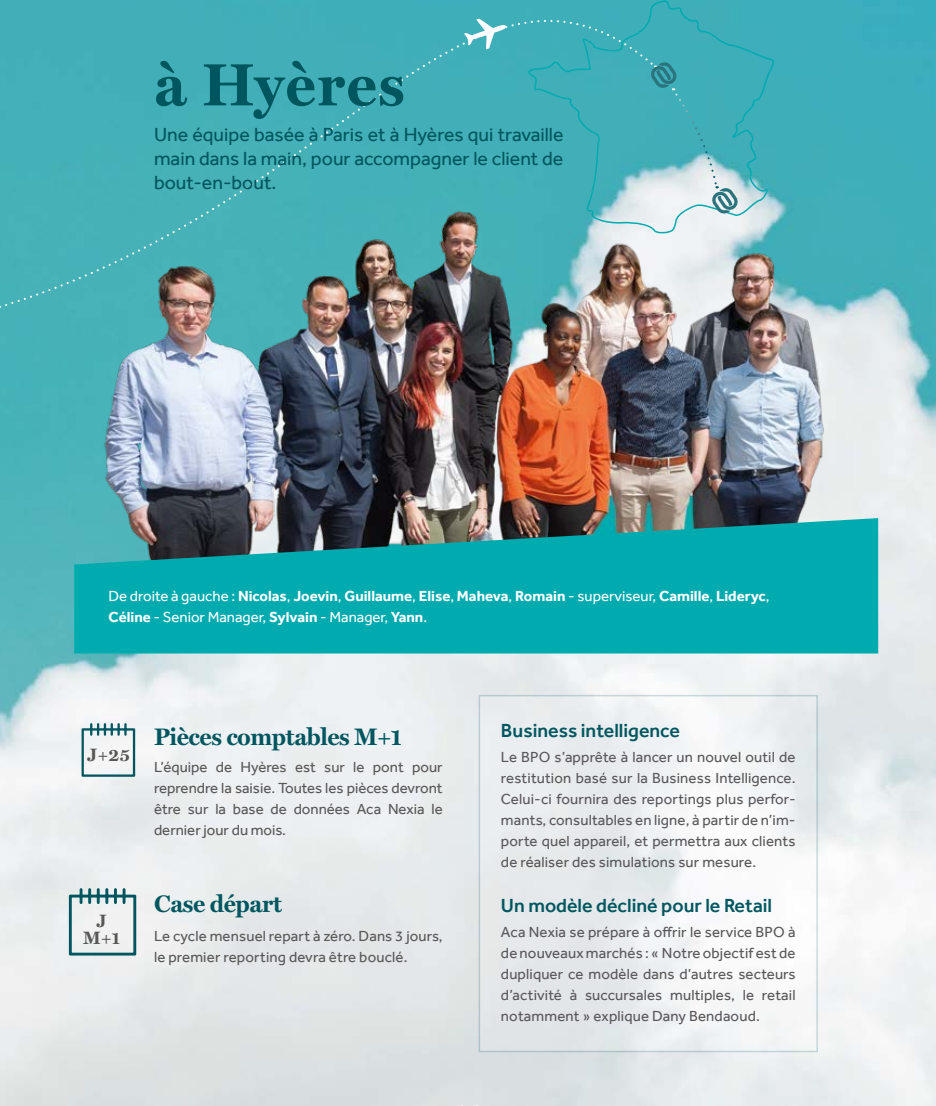
<style>
.page{position:relative;width:936px;height:1106px;background:#fff}
.page>*{position:absolute;margin:0;border:0;box-sizing:border-box;transform-origin:0 0}
.t1{font:700 59.85px "Miller Text";letter-spacing:.02em;color:#00565f}
.t2{font:700 24px "Miller Text";letter-spacing:-.02em;color:#00565f}
.t3{font:19.5px/24px "Effra";color:#00565f;text-align:justify}
.t4{font:500 19.5px "Effra";color:#00565f}
.t5{font:700 18px/16.5px "Miller Text";color:#575756;text-align:center}
.t6{font:15px/21px "Effra";letter-spacing:.01em;color:#595759;text-align:justify}
.t7{font:15px/21px "Effra";color:#575756;text-align:justify}
.t8{font:700 15px/21px "Effra";color:#fff}
.s1{font-weight:400}
</style>
<div class="page">
<img style="left:0;top:0;width:935px;height:1106px">
<img style="left:73px;top:198px;width:806px;height:397px">
<svg style="left:74px;top:518px;width:804px;height:135px;background:#0e9ea2"></svg>
<svg style="left:0;top:0;width:655px;height:341px;background:#4fa7ad"></svg>
<svg style="left:478px;top:695px;width:339px;height:357px;fill:#eaeef0"></svg>
<svg style="left:523px;top:0;width:252px;height:235px;background:#52b5bf"></svg>
<svg style="left:82px;top:723px;width:53px;height:53px"></svg>
<svg style="left:69px;top:888px;width:67px;height:67px"></svg>
<svg style="left:651px;top:62px;width:87px;height:153px;background:#6fbcc5"></svg>
<h1 class="t1" style="left:154px;top:37px;width:252px">à Hyères</h1>
<h3 class="t3" style="left:154px;top:122px;width:411px">Une équipe basée à Paris et à Hyères qui travaille main dans la main, pour accompagner le client de bout-en-bout.</h3>
<p class="t8" style="left:108px;top:585px;width:662px"><span class="s1">De droite à gauche :</span> Nicolas<span class="s1">,</span> Joevin<span class="s1">,</span> Guillaume<span class="s1">,</span> Elise<span class="s1">,</span> Maheva<span class="s1">,</span> Romain <span class="s1">- superviseur,</span> Camille<span class="s1">,</span> Lideryc<span class="s1">,<br></span>Céline <span class="s1">- Senior Manager,</span> Sylvain <span class="s1">- Manager,</span> Yann<span class="s1">.</span></p>
<p class="t5" style="left:87px;top:745px;width:44px">J+25</p>
<p class="t5" style="left:83px;top:911px;width:39px">J<br>M+1</p>
<h2 class="t2" style="left:154px;top:717px;width:249px">Pièces comptables M+1</h2>
<p class="t7" style="left:154px;top:756px;width:290px">L’équipe de Hyères est sur le pont pour reprendre la saisie. Toutes les pièces devront être sur la base de données Aca Nexia le dernier jour du mois.</p>
<h2 class="t2" style="left:154px;top:884px;width:129px">Case départ</h2>
<p class="t7" style="left:154px;top:924px;width:290px">Le cycle mensuel repart à zéro. Dans 3 jours, le premier reporting devra être bouclé.</p>
<h3 class="t4" style="left:501px;top:718px;width:181px">Business intelligence</h3>
<p class="t6" style="left:501px;top:746px;width:296px">Le BPO s’apprête à lancer un nouvel outil de restitution basé sur la Business Intelligence.<br>Celui-ci fournira des reportings plus perfor&shy;mants, consultables en ligne, à partir de n’im&shy;porte quel appareil, et permettra aux clients de réaliser des simulations sur mesure.</p>
<h3 class="t4" style="left:501px;top:894px;width:273px">Un modèle décliné pour le Retail</h3>
<p class="t6" style="left:501px;top:921px;width:296px">Aca Nexia se prépare à offrir le service BPO à de nouveaux marchés : « Notre objectif est de dupliquer ce modèle dans d’autres secteurs d’activité à succursales multiples, le retail notamment » explique Dany Bendaoud.</p>
</div>
